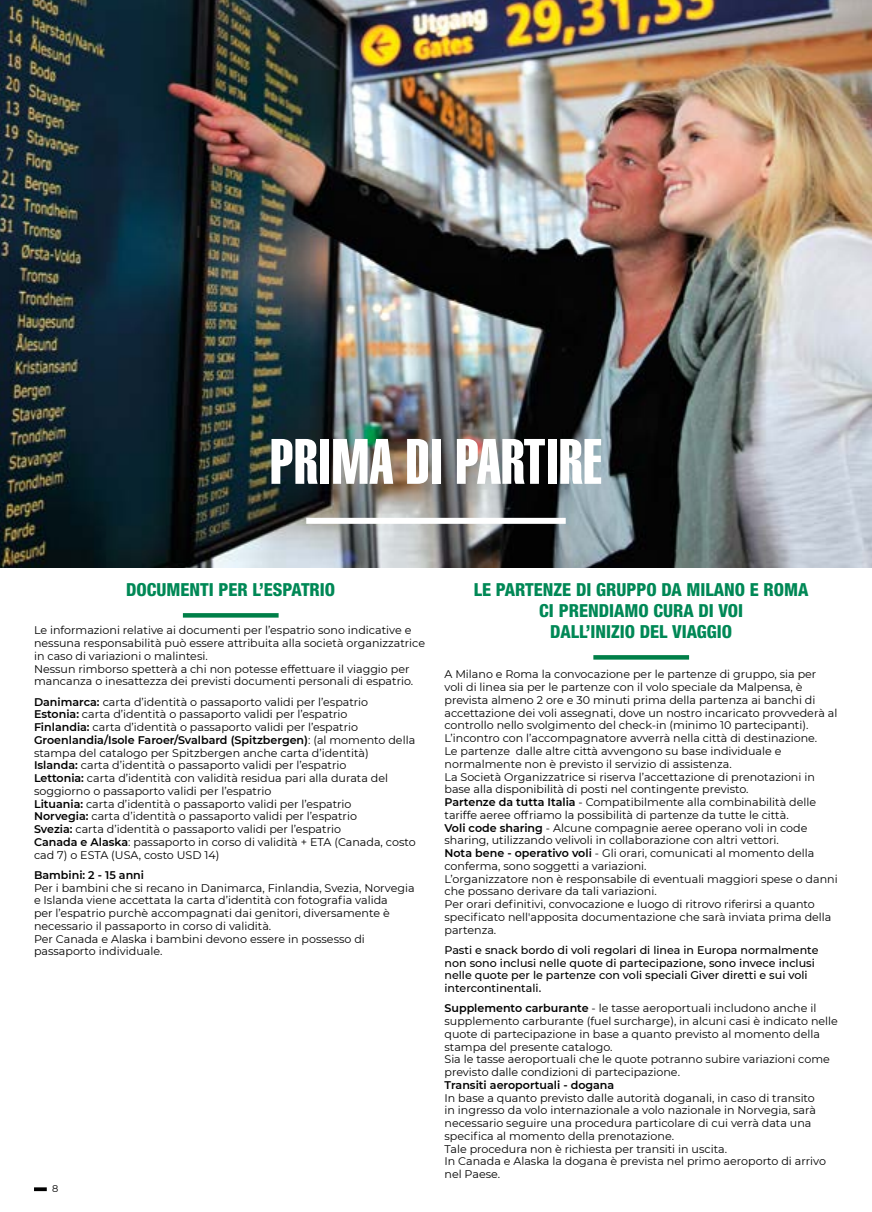
<style>
.page{position:relative;width:872px;height:1212px;background:#fff}
.page>*{position:absolute;margin:0;border:0;box-sizing:border-box;transform-origin:0 0}
.t1{font:63px "Helvetica LT Std Extra Comp";letter-spacing:.01em;color:#fff}
.t2{font:800 condensed 18px/21px "Helvetica Neue LT Std";color:#008856;text-align:center}
.t3{font:11.1px/12.8px "Montserrat";color:#000}
.t4{font:500 11.1px/12.8px "Montserrat";color:#000}
.t5{font:600 11.1px "Montserrat";color:#000}
.t6{font:9.75px "Montserrat";color:#000}
.s1{font-weight:600}
</style>
<div class="page">
<svg style="left:34px;top:1187px;width:13px;height:4px"></svg>
<div style="left:183px;top:613px;width:96px;height:5px;background:#007f48"></div>
<img style="left:0;top:0;width:872px;height:567px">
<div style="left:306px;top:518px;width:260px;height:6px;background:#fff"></div>
<div style="left:593px;top:655px;width:96px;height:5px;background:#007f48"></div>
<h1 class="t1" style="left:270px;top:424px;width:333px">PRIMA DI PARTIRE</h1>
<h2 class="t2" style="left:126px;top:579px;width:211px">DOCUMENTI PER L’ESPATRIO</h2>
<p class="t3" style="left:34px;top:624px;width:392px">Le informazioni relative ai documenti per l’espatrio sono indicative e nessuna responsabilità può essere attribuita alla società organizzatrice in caso di variazioni o malintesi.<br>Nessun rimborso spetterà a chi non potesse effettuare il viaggio per mancanza o inesattezza dei previsti documenti personali di espatrio.</p>
<p class="t3" style="left:34px;top:695px;width:383px"><span class="s1">Danimarca:</span> carta d’identità o passaporto validi per l’espatrio <span class="s1">Estonia:</span> carta d’identità o passaporto validi per l’espatrio<br><span class="s1">Finlandia:</span> carta d’identità o passaporto validi per l’espatrio <span class="s1">Groenlandia/Isole Faroer/Svalbard (Spitzbergen)</span>: (al momento della stampa del catalogo per Spitzbergen anche carta d’identità)<br><span class="s1">Islanda:</span> carta d’identità o passaporto validi per l’espatrio<br><span class="s1">Lettonia:</span> carta d’identità con validità residua pari alla durata del soggiorno o passaporto validi per l’espatrio<br><span class="s1">Lituania:</span> carta d’identità o passaporto validi per l’espatrio<br><span class="s1">Norvegia:</span> carta d’identità o passaporto validi per l’espatrio<br><span class="s1">Svezia:</span> carta d’identità o passaporto validi per l’espatrio<br><span class="s1">Canada e Alaska</span>: passaporto in corso di validità + ETA (Canada, costo cad 7) o ESTA (USA, costo USD 14)</p>
<p class="t5" style="left:34px;top:867px;width:112px">Bambini: 2 - 15 anni</p>
<p class="t3" style="left:34px;top:881px;width:382px">Per i bambini che si recano in Danimarca, Finlandia, Svezia, Norvegia e Islanda viene accettata la carta d’identità con fotografia valida<br>per l’espatrio purchè accompagnati dai genitori, diversamente è necessario il passaporto in corso di validità.<br>Per Canada e Alaska i bambini devono essere in possesso di passaporto individuale.</p>
<p class="t6" style="left:52px;top:1182px;width:8px">8</p>
<h2 class="t2" style="left:474px;top:579px;width:336px">LE PARTENZE DI GRUPPO DA MILANO E ROMA<br>CI PRENDIAMO CURA DI VOI<br>DALL’INIZIO DEL VIAGGIO</h2>
<p class="t3" style="left:444px;top:668px;width:395px">A Milano e Roma la convocazione per le partenze di gruppo, sia per voli di linea sia per le partenze con il volo speciale da Malpensa, è prevista almeno 2 ore e 30 minuti prima della partenza ai banchi di accettazione dei voli assegnati, dove un nostro incaricato provvederà al controllo nello svolgimento del check-in (minimo 10 partecipanti).<br>L’incontro con l’accompagnatore avverrà nella città di destinazione.<br>Le partenze dalle altre città avvengono su base individuale e normalmente non è previsto il servizio di assistenza.<br>La Società Organizzatrice si riserva l’accettazione di prenotazioni in base alla disponibilità di posti nel contingente previsto.<br><span class="s1">Partenze da tutta Italia</span> - Compatibilmente alla combinabilità delle tariffe aeree offriamo la possibilità di partenze da tutte le città.<br><span class="s1">Voli code sharing</span> - Alcune compagnie aeree operano voli in code sharing, utilizzando velivoli in collaborazione con altri vettori.<br><span class="s1">Nota bene - operativo voli</span> - Gli orari, comunicati al momento della conferma, sono soggetti a variazioni.<br>L’organizzatore non è responsabile di eventuali maggiori spese o danni che possano derivare da tali variazioni.<br>Per orari definitivi, convocazione e luogo di ritrovo riferirsi a quanto specificato nell'apposita documentazione che sarà inviata prima della partenza.</p>
<p class="t4" style="left:444px;top:943px;width:375px">Pasti e snack bordo di voli regolari di linea in Europa normalmente non sono inclusi nelle quote di partecipazione, sono invece inclusi nelle quote per le partenze con voli speciali Giver diretti e sui voli intercontinentali.</p>
<p class="t3" style="left:444px;top:1001px;width:395px"><span class="s1">Supplemento carburante</span> - le tasse aeroportuali includono anche il supplemento carburante (fuel surcharge), in alcuni casi è indicato nelle quote di partecipazione in base a quanto previsto al momento della stampa del presente catalogo.<br>Sia le tasse aeroportuali che le quote potranno subire variazioni come previsto dalle condizioni di partecipazione.</p>
<p class="t5" style="left:444px;top:1077px;width:171px">Transiti aeroportuali - dogana</p>
<p class="t3" style="left:444px;top:1091px;width:383px">In base a quanto previsto dalle autorità doganali, in caso di transito in ingresso da volo internazionale a volo nazionale in Norvegia, sarà necessario seguire una procedura particolare di cui verrà data una specifica al momento della prenotazione.<br>Tale procedura non è richiesta per transiti in uscita.<br>In Canada e Alaska la dogana è prevista nel primo aeroporto di arrivo nel Paese.</p>
</div>
